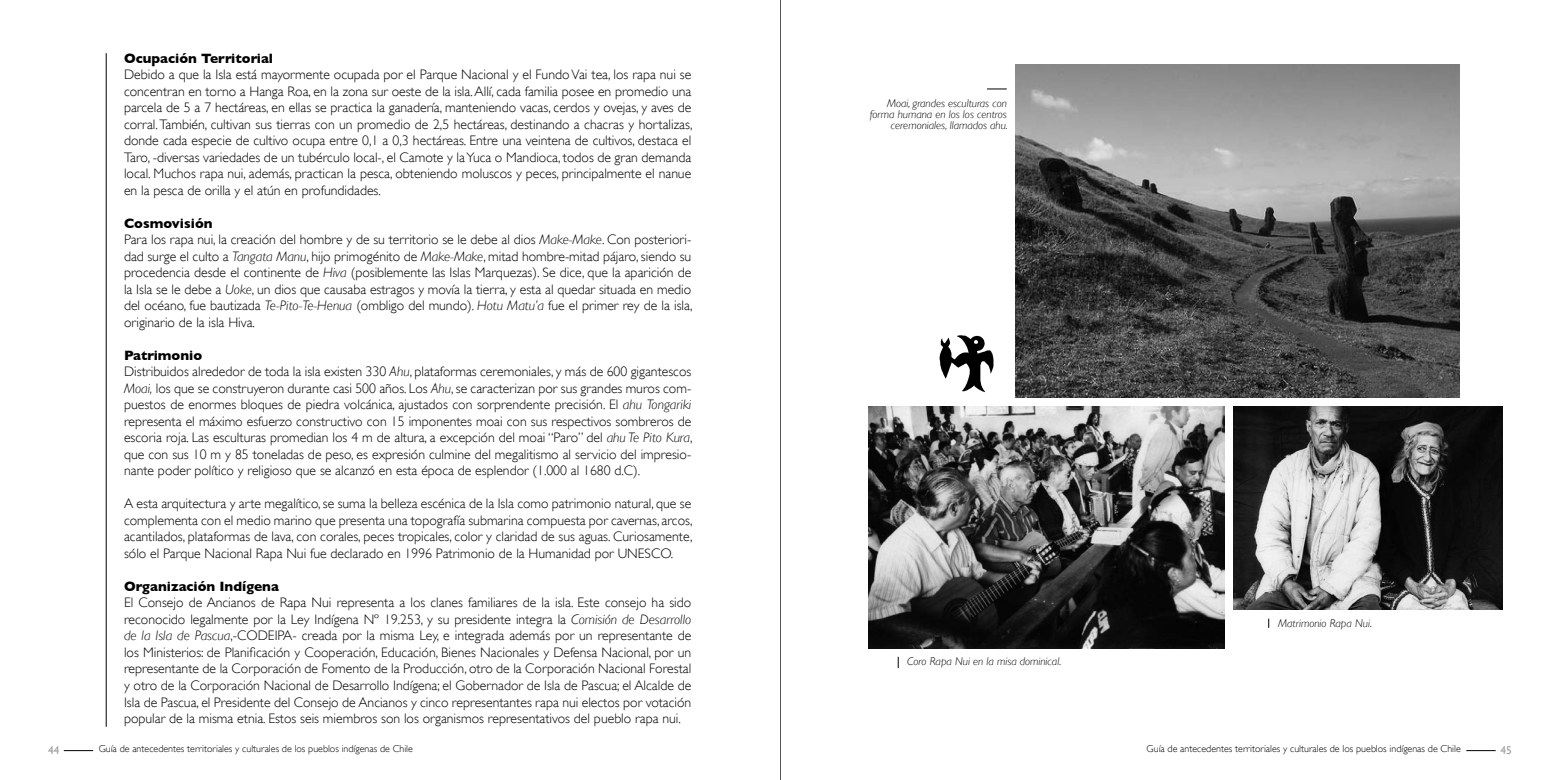
<style>
.page{position:relative;width:1560px;height:780px;background:#fff}
.page>*{position:absolute;margin:0;border:0;box-sizing:border-box;transform-origin:0 0}
.t1{font:300 13.75px/16.5px "Gill Sans";color:#000;text-align:justify}
.t2{font:700 13.75px "Gill Sans";color:#000}
.t3{font:italic 300 11.25px/11.2px "Gill Sans";color:#000;text-align:right}
.t4{font:11.25px "Gill Sans";color:#9c9d9f}
.t5{font:300 10px "Gill Sans";color:#000}
.s1{font-weight:700}
.s2{font-style:italic}
</style>
<div class="page">
<svg style="left:64px;top:750px;width:29px;height:1px"></svg>
<hr style="left:1465px;top:750px;width:30px;height:1px;background:#000">
<hr style="left:780px;top:0;width:1px;height:780px;background:#000">
<hr style="left:106px;top:53px;width:1px;height:673px;background:#000">
<img style="left:1015px;top:65px;width:443px;height:332px">
<svg style="left:987px;top:89px;width:19px;height:1px"></svg>
<svg style="left:897px;top:656px;width:1px;height:12px"></svg>
<img style="left:939px;top:335px;width:55px;height:58px">
<img style="left:868px;top:406px;width:356px;height:242px">
<img style="left:1233px;top:406px;width:269px;height:203px">
<p class="t2" style="left:124px;top:50px;width:151px">Ocupación Territorial</p>
<p class="t1" style="left:124px;top:66px;width:570px">Debido a que la Isla está mayormente ocupada por el Parque Nacional y el Fundo Vai tea, los rapa nui se concentran en torno a Hanga Roa, en la zona sur oeste de la isla. Allí, cada familia posee en promedio una parcela de 5 a 7 hectáreas, en ellas se practica la ganadería, manteniendo vacas, cerdos y ovejas, y aves de corral. También, cultivan sus tierras con un promedio de 2,5 hectáreas, destinando a chacras y hortalizas, donde cada especie de cultivo ocupa entre 0,1 a 0,3 hectáreas. Entre una veintena de cultivos, destaca el Taro, -diversas variedades de un tubérculo local-, el Camote y la Yuca o Mandioca, todos de gran demanda local. Muchos rapa nui, además, practican la pesca, obteniendo moluscos y peces, principalmente el nanue en la pesca de orilla y el atún en profundidades.</p>
<p class="t1" style="left:124px;top:215px;width:570px;text-align:left"><span class="s1">Cosmovisión<br></span>Para los rapa nui, la creación del hombre y de su territorio se le debe al dios <span class="s2">Make-Make</span>. Con posteriori&shy;dad surge el culto a <span class="s2">Tangata Manu</span>, hijo primogénito de <span class="s2">Make-Make</span>, mitad hombre-mitad pájaro, siendo su procedencia desde el continente de <span class="s2">Hiva</span> (posiblemente las Islas Marquezas). Se dice, que la aparición de la Isla se le debe a <span class="s2">Uoke</span>, un dios que causaba estragos y movía la tierra, y esta al quedar situada en medio del océano, fue bautizada <span class="s2">Te-Pito-Te-Henua</span> (ombligo del mundo). <span class="s2">Hotu Matu’a</span> fue el primer rey de la isla, originario de la isla Hiva.</p>
<p class="t1" style="left:124px;top:347px;width:570px;text-align:left"><span class="s1">Patrimonio<br></span>Distribuidos alrededor de toda la isla existen 330 <span class="s2">Ahu</span>, plataformas ceremoniales, y más de 600 gigantescos <span class="s2">Moai,</span> los que se construyeron durante casi 500 años. Los <span class="s2">Ahu</span>, se caracterizan por sus grandes muros com&shy;puestos de enormes bloques de piedra volcánica, ajustados con sorprendente precisión. El <span class="s2">ahu Tongariki </span>representa el máximo esfuerzo constructivo con 15 imponentes moai con sus respectivos sombreros de escoria roja. Las esculturas promedian los 4 m de altura, a excepción del moai “Paro” del <span class="s2">ahu Te Pito Kura</span>, que con sus 10 m y 85 toneladas de peso, es expresión culmine del megalitismo al servicio del impresio&shy;nante poder político y religioso que se alcanzó en esta época de esplendor (1.000 al 1680 d.C).</p>
<p class="t1" style="left:124px;top:495px;width:570px">A esta arquitectura y arte megalítico, se suma la belleza escénica de la Isla como patrimonio natural, que se complementa con el medio marino que presenta una topografía submarina compuesta por cavernas, arcos, acantilados, plataformas de lava, con corales, peces tropicales, color y claridad de sus aguas. Curiosamente, sólo el Parque Nacional Rapa N ui fue declarado en 1996 Patrimonio de la Humanidad por UNESC</p>
<p class="t1" style="left:660px;top:545px;width:14px">O.</p>
<p class="t2" style="left:124px;top:578px;width:156px">Organización Indígena</p>
<p class="t1" style="left:124px;top:594px;width:568px">El Consejo de Ancianos de Rapa N ui representa a los clanes familiares de la isla. Este consejo ha sido reconocido legalmente por la Ley Indígena Nº 19.253, y su presidente integra la <span class="s2">Comisión de Desarrollo de la Isla de Pascua</span>,-CODE IPA- creada por la misma Ley, e integrada además por un representante de los Ministerios: de Planificación y Cooperación, Educación, Bienes Nacionales y Defensa Nacional, por un representante de la Corporación de Fomento de la Producción, otro de la Corporación N acional Forestal y otro de la Corporación Nacional de Desarrollo Indígena; el Gobernador de Isla de Pascua; el Alcalde de Isla de Pascua, el Presidente del Consejo de Ancianos y cinco representantes rapa nui electos por votación popular de la misma etnia. Estos seis miembros son los organismos representativos del pueblo rapa nui.</p>
<p class="t3" style="left:869px;top:97px;width:139px">Moai, grandes esculturas con forma humana en los los centros ceremoniales, llamados ahu.</p>
<p class="t3" style="left:907px;top:655px;width:155px">Coro Rapa Nui en la misa dominical.</p>
<p class="t3" style="left:1277px;top:617px;width:95px">Matrimonio Rapa Nui.</p>
<p class="t4" style="left:48px;top:743px;width:13px">44</p>
<p class="t5" style="left:99px;top:743px;width:316px">Guía de antecedentes territoriales y culturales de los pueblos indígenas de Chile</p>
<p class="t5" style="left:1146px;top:743px;width:316px">Guía de antecedentes territoriales y culturales de los pueblos indígenas de Chile</p>
<p class="t4" style="left:1500px;top:743px;width:13px">45</p>
</div>
